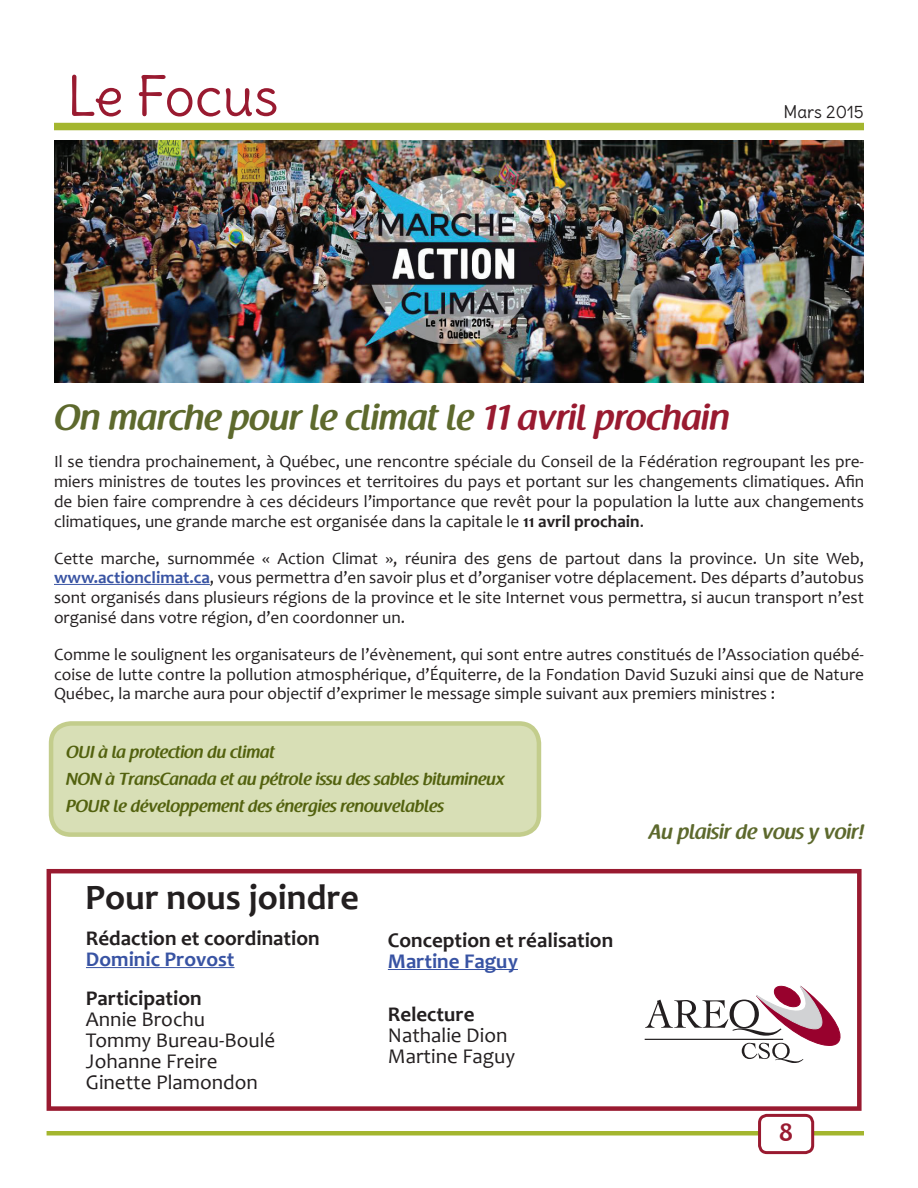
<style>
.page{position:relative;width:918px;height:1188px;background:#fff}
.page>*{position:absolute;margin:0;border:0;box-sizing:border-box;transform-origin:0 0}
.t1{font:54px "Delius";color:#991a30}
.t2{font:600 36px "Raspoutine";color:#5d692d}
.t3{font:700 36px "Candara";color:#231f20}
.t4{font:700 27px "Candara";color:#991a30}
.t5{font:21px/21px "Candara";color:#231f20}
.t6{font:700 21px "Candara";color:#231f20}
.t7{font:700 21px "Candara";color:#3853a3}
.t8{font:600 21px "Raspoutine";color:#5d692d}
.t9{font:17.25px/19.8px "Candara";color:#231f20;text-align:justify}
.t10{font:600 17.25px/27px "Raspoutine";color:#53620f}
.t11{font:17.25px "Delius";color:#231f20}
.s1{color:#991a30}
.s2{font-weight:700}
.s3{font-weight:700;color:#3853a3}
</style>
<div class="page">
<div style="left:47px;top:869px;width:815px;height:242px;border:4px solid #991a30"></div>
<svg style="left:645px;top:986px;width:195px;height:77px"></svg>
<hr style="left:86px;top:967px;width:149px;height:1px;background:#3853a3">
<hr style="left:388px;top:969px;width:130px;height:1px;background:#3853a3">
<div style="left:47px;top:1131px;width:817px;height:5px;background:#a4b62f"></div>
<div style="left:760px;top:1115px;width:53px;height:38px;background:#fff;border-radius:7px"></div>
<div style="left:758px;top:1114px;width:56px;height:40px;border:3px solid #991a30;border-radius:7px"></div>
<div style="left:54px;top:123px;width:810px;height:7px;background:#a4b62f"></div>
<hr style="left:54px;top:584px;width:156px;height:1px;background:#3853a3">
<img style="left:54px;top:141px;width:810px;height:242px">
<div style="left:51px;top:723px;width:488px;height:112px;background:#d8dfb6;border-radius:20px"></div>
<div style="left:49px;top:721px;width:492px;height:116px;border:4px solid #c3cd8c;border-radius:20px"></div>
<h1 class="t1" style="left:67px;top:62px;width:213px">Le Focus</h1>
<p class="t11" style="left:784px;top:101px;width:82px">Mars 2015</p>
<h2 class="t2" style="left:54px;top:398px;width:677px">On marche pour le climat le <span class="s1">11 avril prochain</span></h2>
<p class="t9" style="left:54px;top:452px;width:812px">Il se tiendra prochainement, à Québec, une rencontre spéciale du Conseil de la Fédération regroupant les pre&shy;miers ministres de toutes les provinces et territoires du pays et portant sur les changements climatiques. Afin de bien faire comprendre à ces décideurs l’importance que revêt pour la population la lutte aux changements climatiques, une grande marche est organisée dans la capitale le <span class="s2">11 avril prochain</span>.</p>
<p class="t9" style="left:54px;top:548px;width:812px">Cette marche, surnommée « Action Climat », réunira des gens de partout dans la province. Un site Web, <span class="s3">www.actionclimat.ca</span>, vous permettra d’en savoir plus et d’organiser votre déplacement. Des départs d’autobus sont organisés dans plusieurs régions de la province et le site Internet vous permettra, si aucun transport n’est organisé dans votre région, d’en coordonner un.</p>
<p class="t9" style="left:54px;top:644px;width:811px">Comme le soulignent les organisateurs de l’évènement, qui sont entre autres constitués de l’Association québé&shy;coise de lutte contre la pollution atmosphérique, d’Équiterre, de la Fondation David Suzuki ainsi que de Nature Québec, la marche aura pour objectif d’exprimer le message simple suivant aux premiers ministres :</p>
<p class="t10" style="left:66px;top:739px;width:440px">OUI à la protection du climat<br>NON à TransCanada et au pétrole issu des sables bitumineux<br>POUR le développement des énergies renouvelables</p>
<h2 class="t3" style="left:85px;top:875px;width:275px">Pour nous joindre</h2>
<p class="t6" style="left:86px;top:925px;width:235px">Rédaction et coordination</p>
<p class="t7" style="left:86px;top:946px;width:150px">Dominic Provost</p>
<p class="t6" style="left:86px;top:985px;width:117px">Participation</p>
<p class="t5" style="left:86px;top:1009px;width:191px">Annie Brochu<br>Tommy Bureau-Boulé<br>Johanne Freire<br>Ginette Plamondon</p>
<p class="t6" style="left:388px;top:1001px;width:88px">Relecture</p>
<p class="t6" style="left:388px;top:927px;width:227px">Conception et réalisation</p>
<p class="t7" style="left:388px;top:948px;width:132px">Martine Faguy</p>
<p class="t5" style="left:388px;top:1024px;width:129px">Nathalie Dion<br>Martine Faguy</p>
<p class="t8" style="left:649px;top:820px;width:217px">Au plaisir de vous y voir!</p>
<h3 class="t4" style="left:779px;top:1116px;width:16px">8</h3>
</div>
